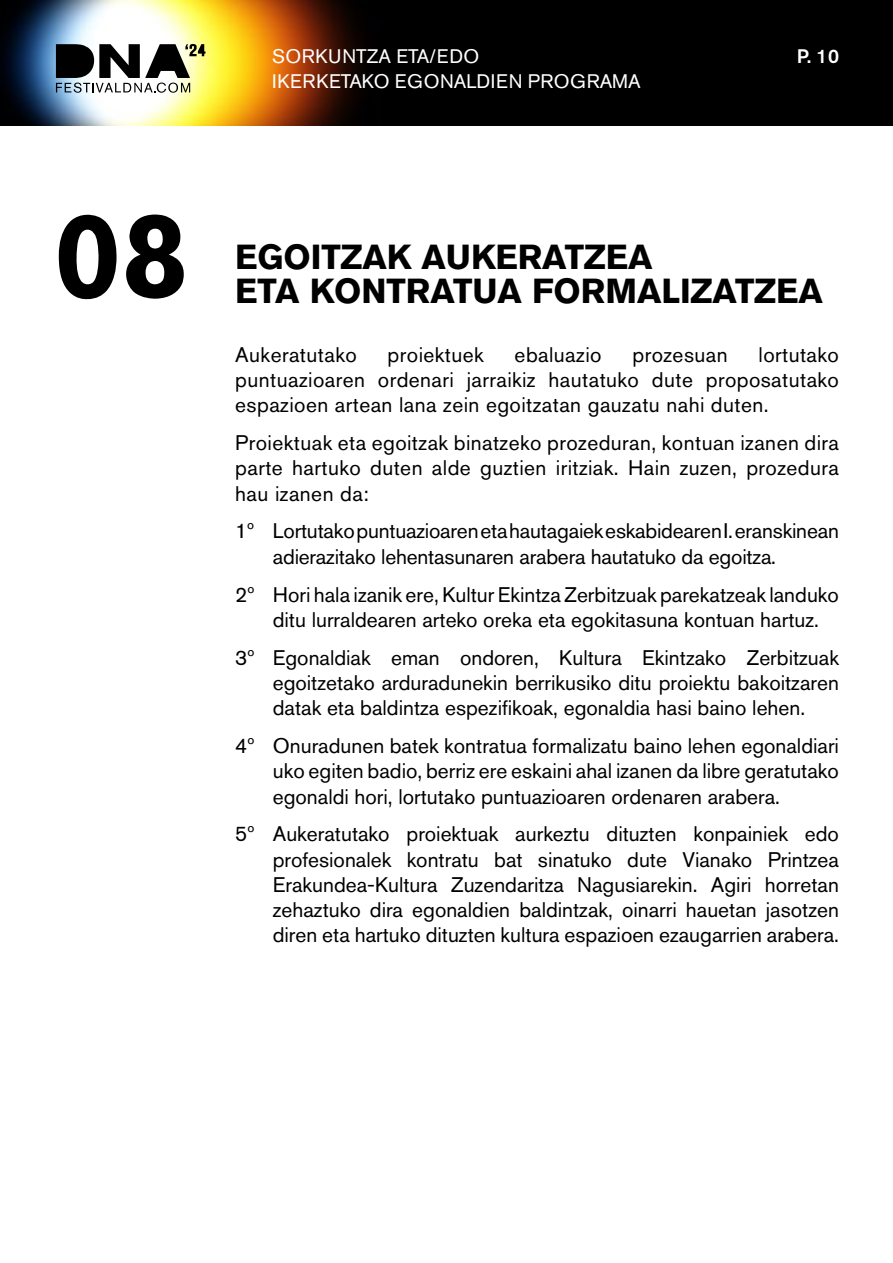
<style>
.page{position:relative;width:893px;height:1263px;background:#fff}
.page>*{position:absolute;margin:0;border:0;box-sizing:border-box;transform-origin:0 0}
.t1{font:700 120px "Akzidenz Grotesk BQ";color:#000}
.t2{font:700 34.5px "Akzidenz Grotesk BQ";color:#000}
.t3{font:21px/25.2px "Akzidenz Grotesk BQ";color:#000;text-align:justify}
.t4{font:21px "Akzidenz Grotesk BQ";letter-spacing:.02em;color:#000}
.t5{font:19.5px/25.5px "Akzidenz Grotesk BE";letter-spacing:.02em;color:#fff}
.t6{font:500 19.5px "Akzidenz Grotesk BE";color:#fff}
</style>
<div class="page">
<div style="left:0;top:0;width:893px;height:125px;background:#000"></div>
<img style="left:1px;top:0;width:358px;height:125px">
<svg style="left:56px;top:44px;width:150px;height:49px"></svg>
<h1 class="t1" style="left:54px;top:186px;width:136px">08</h1>
<p class="t5" style="left:272px;top:43px;width:370px">SORKUNTZA ETA/EDO<br>IKERKETAKO EGONALDIEN PROGRAMA</p>
<p class="t6" style="left:797px;top:45px;width:44px">P. 10</p>
<h2 class="t2" style="left:235px;top:237px;width:419px">EGOITZAK AUKERATZEA</h2>
<h2 class="t2" style="left:235px;top:271px;width:589px">ETA KONTRATUA FORMALIZATZEA</h2>
<p class="t4" style="left:235px;top:342px;width:123px">Aukeratutako</p>
<p class="t4" style="left:388px;top:342px;width:98px">proiektuek</p>
<p class="t4" style="left:515px;top:342px;width:88px">ebaluazio</p>
<p class="t4" style="left:632px;top:342px;width:97px">prozesuan</p>
<p class="t3" style="left:235px;top:342px;width:605px;text-indent:523px">lortutako puntuazioaren ordenari jarraikiz hautatuko dute proposatutako espazioen artean lana zein egoitzatan gauzatu nahi duten.</p>
<p class="t3" style="left:235px;top:430px;width:605px">Proiektuak eta egoitzak binatzeko prozeduran, kontuan izanen dira parte hartuko duten alde guztien iritziak. Hain zuzen, prozedura hau izanen da:</p>
<p class="t3" style="left:273px;top:518px;width:568px;text-indent:-38px">1º Lortutako puntuazioaren eta hautagaiek eskabidearen I. eranskinean adierazitako lehentasunaren arabera hautatuko da egoitza.</p>
<p class="t3" style="left:273px;top:581px;width:568px;text-indent:-38px">2º Hori hala izanik ere, Kultur Ekintza Zerbitzuak parekatzeak landuko ditu lurraldearen arteko oreka eta egokitasuna kontuan hartuz.</p>
<p class="t3" style="left:273px;top:645px;width:568px;text-indent:-38px">3º Egonaldiak eman ondoren, Kultura Ekintzako Zerbitzuak egoitzetako arduradunekin berrikusiko ditu proiektu bakoitzaren datak eta baldintza espezifikoak, egonaldia hasi baino lehen.</p>
<p class="t3" style="left:273px;top:733px;width:568px;text-indent:-38px">4º Onuradunen batek kontratua formalizatu baino lehen egonaldiari uko egiten badio, berriz ere eskaini ahal izanen da libre geratutako egonaldi hori, lortutako puntuazioaren ordenaren arabera.</p>
<p class="t3" style="left:273px;top:821px;width:568px;text-indent:-38px">5º Aukeratutako proiektuak aurkeztu dituzten konpainiek edo profesionalek kontratu bat sinatuko dute Vianako Printzea Erakundea-Kultura Zuzendaritza Nagusiarekin. Agiri horretan zehaztuko dira egonaldien baldintzak, oinarri hauetan jasotzen diren eta hartuko dituzten kultura espazioen ezaugarrien arabera.</p>
</div>
